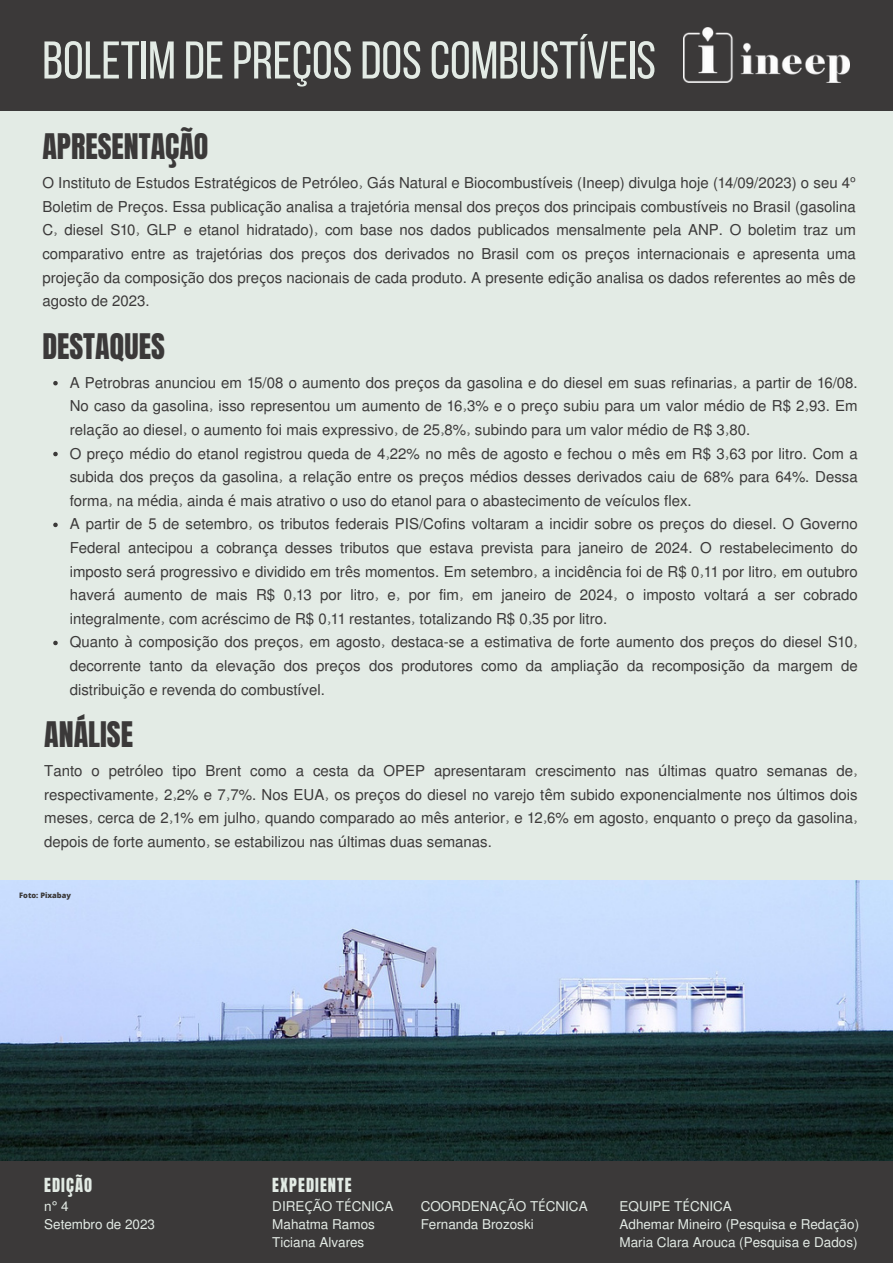
<style>
.page{position:relative;width:893px;height:1264px;background:#fff}
.page>*{position:absolute;margin:0;border:0;box-sizing:border-box;transform-origin:0 0}
.t1{font:52.95px "Bebas Neue";color:#e3ebe5}
.t2{font:30px "Anton";color:#3b3939}
.t3{font:16.5px "Anton";letter-spacing:.065em;color:#e3ebe5}
.t4{font:15px/23.5px "Mukti";color:#3b3939;text-align:justify}
.t5{font:13.5px "Mukti";color:#e3ebe5}
.t6{font:800 7.5px "Open Sans";color:#3b3939}
.s1{font-family:"Noto Sans"}
</style>
<div class="page">
<div style="left:0;top:0;width:892px;height:1262px;background:#e3ebe5"></div>
<div style="left:0;top:0;width:892px;height:110px;background:#3b3939"></div>
<img style="left:684px;top:28px;width:165px;height:55px">
<div style="left:0;top:1159px;width:892px;height:103px;background:#3b3939"></div>
<img style="left:0;top:880px;width:892px;height:280px">
<svg style="left:53px;top:381px;width:5px;height:4px"></svg>
<svg style="left:53px;top:452px;width:5px;height:4px"></svg>
<svg style="left:53px;top:522px;width:5px;height:5px"></svg>
<svg style="left:53px;top:640px;width:5px;height:5px"></svg>
<p class="t1" style="left:42px;top:39px;width:615px">BOLETIM DEPREÇOSDOSCOMBUSTÍVEIS</p>
<p class="t2" style="left:42px;top:125px;width:168px">APRESENTAÇÃO</p>
<p class="t4" style="left:42px;top:170px;width:815px">O Instituto de Estudos Estrat<span class="s1">é</span>gicos de Petr<span class="s1">ó</span>leo, G<span class="s1">á</span>s Natural e Biocombust<span class="s1">í</span>veis (Ineep) divulga hoje (14/09/2023) o seu 4<span class="s1">º </span>Boletim de Pre<span class="s1">ç</span>os. Essa publica<span class="s1">çã</span>o analisa a trajet<span class="s1">ó</span>ria mensal dos pre<span class="s1">ç</span>os dos principais combust<span class="s1">í</span>veis no Brasil (gasolina C, diesel S10, GLP e etanol hidratado), com base nos dados publicados mensalmente pela ANP. O boletim traz um comparativo entre as trajet<span class="s1">ó</span>rias dos pre<span class="s1">ç</span>os dos derivados no Brasil com os pre<span class="s1">ç</span>os internacionais e apresenta uma proje<span class="s1">çã</span>o da composi<span class="s1">çã</span>o dos pre<span class="s1">ç</span>os nacionais de cada produto. A presente edi<span class="s1">çã</span>o analisa os dados referentes ao m<span class="s1">ê</span>s de agosto de 2023.</p>
<p class="t2" style="left:42px;top:325px;width:124px">DESTAQUES</p>
<p class="t4" style="left:70px;top:370px;width:789px">A Petrobras anunciou em 15/08 o aumento dos pre<span class="s1">ç</span>os da gasolina e do diesel em suas refinarias, a partir de 16/08.<br>No caso da gasolina, isso representou um aumento de 16,3% e o pre<span class="s1">ç</span>o subiu para um valor m<span class="s1">é</span>dio de R$ 2,93. Em rela<span class="s1">çã</span>o ao diesel, o aumento foi mais expressivo, de 25,8%, subindo para um valor m<span class="s1">é</span>dio de R$ 3,80.</p>
<p class="t4" style="left:70px;top:441px;width:789px">O pre<span class="s1">ç</span>o m<span class="s1">é</span>dio do etanol registrou queda de 4,22% no m<span class="s1">ê</span>s de agosto e fechou o m<span class="s1">ê</span>s em R$ 3,63 por litro. Com a subida dos pre<span class="s1">ç</span>os da gasolina, a rela<span class="s1">çã</span>o entre os pre<span class="s1">ç</span>os m<span class="s1">é</span>dios desses derivados caiu de 68% para 64%. Dessa forma, na m<span class="s1">é</span>dia, ainda <span class="s1">é</span> mais atrativo o uso do etanol para o abastecimento de ve<span class="s1">í</span>culos flex.</p>
<p class="t4" style="left:70px;top:511px;width:789px">A partir de 5 de setembro, os tributos federais PIS/Cofins voltaram a incidir sobre os pre<span class="s1">ç</span>os do diesel. O Governo Federal antecipou a cobran<span class="s1">ç</span>a desses tributos que estava prevista para janeiro de 2024. O restabelecimento do imposto ser<span class="s1">á</span> progressivo e dividido em tr<span class="s1">ê</span>s momentos. Em setembro, a incid<span class="s1">ê</span>ncia foi de R$ 0,11 por litro, em outubro haver<span class="s1">á</span> aumento de mais R$ 0,13 por litro, e, por fim, em janeiro de 2024, o imposto voltar<span class="s1">á</span> a ser cobrado integralmente, com acr<span class="s1">é</span>scimo de R$ 0,11 restantes, totalizando R$ 0,35 por litro.</p>
<p class="t4" style="left:70px;top:629px;width:789px">Quanto <span class="s1">à</span> composi<span class="s1">çã</span>o dos pre<span class="s1">ç</span>os, em agosto, destaca-se a estimativa de forte aumento dos pre<span class="s1">ç</span>os do diesel S10, decorrente tanto da eleva<span class="s1">çã</span>o dos pre<span class="s1">ç</span>os dos produtores como da amplia<span class="s1">çã</span>o da recomposi<span class="s1">çã</span>o da margem de distribui<span class="s1">çã</span>o e revenda do combust<span class="s1">í</span>vel.</p>
<p class="t2" style="left:44px;top:713px;width:90px">ANÁLISE</p>
<p class="t4" style="left:44px;top:758px;width:815px">Tanto o petr<span class="s1">ó</span>leo tipo Brent como a cesta da OPEP apresentaram crescimento nas <span class="s1">ú</span>ltimas quatro semanas de, respectivamente, 2,2% e 7,7%. Nos EUA, os pre<span class="s1">ç</span>os do diesel no varejo t<span class="s1">ê</span>m subido exponencialmente nos <span class="s1">ú</span>ltimos dois meses, cerca de 2,1% em julho, quando comparado ao m<span class="s1">ê</span>s anterior, e 12,6% em agosto, enquanto o pre<span class="s1">ç</span>o da gasolina, depois de forte aumento, se estabilizou nas <span class="s1">ú</span>ltimas duas semanas.</p>
<p class="t6" style="left:19px;top:889px;width:53px">Foto: Pixabay</p>
<p class="t3" style="left:44px;top:1172px;width:49px">EDIÇÃO</p>
<p class="t5" style="left:44px;top:1215px;width:112px">Setembro de 2023</p>
<p class="t5" style="left:44px;top:1197px;width:26px">n<span class="s1">°</span> 4</p>
<p class="t3" style="left:272px;top:1172px;width:81px">EXPEDIENTE</p>
<p class="t5" style="left:272px;top:1197px;width:123px">DIRE<span class="s1">ÇÃ</span>O T<span class="s1">É</span>CNICA</p>
<p class="t5" style="left:272px;top:1214px;width:104px">Mahatma Ramos</p>
<p class="t5" style="left:272px;top:1232px;width:94px">Ticiana Alvares</p>
<p class="t5" style="left:420px;top:1197px;width:168px">COORDENA<span class="s1">ÇÃ</span>O T<span class="s1">É</span>CNICA</p>
<p class="t5" style="left:420px;top:1214px;width:115px">Fernanda Brozoski</p>
<p class="t5" style="left:619px;top:1197px;width:114px">EQUIPE T<span class="s1">É</span>CNICA</p>
<p class="t5" style="left:619px;top:1232px;width:239px">Maria Clara Arouca (Pesquisa e Dados)</p>
<p class="t5" style="left:619px;top:1214px;width:241px">Adhemar Mineiro (Pesquisa e Reda<span class="s1">çã</span>o)</p>
</div>
